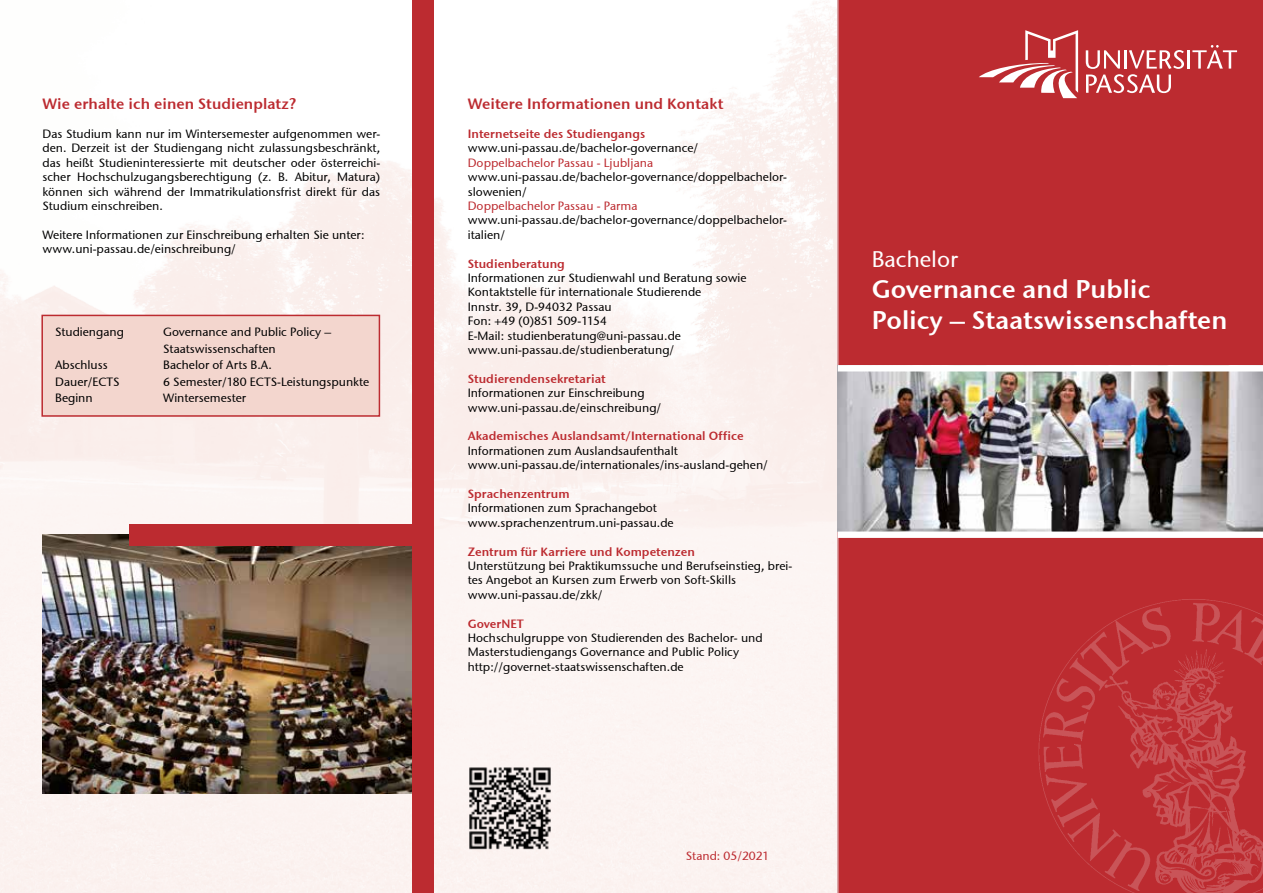
<style>
.page{position:relative;width:1263px;height:893px;background:#fff}
.page>*{position:absolute;margin:0;border:0;box-sizing:border-box;transform-origin:0 0}
.t1{font:25.5px/30.6px "Stone Sans Semi ITCTT";color:#fff}
.t2{font:22.5px "Stone Sans ITCTT Medium";color:#fff}
.t3{font:15px "Stone Sans Semi ITCTT";letter-spacing:.005em;color:#bc2b30}
.t4{font:12px/14.4px "Stone Sans ITCTT Medium";letter-spacing:.005em;color:#000}
.t5{font:12px "Stone Sans Semi ITCTT";letter-spacing:.005em;color:#bc2b30}
.t6{font:12px "Stone Sans ITCTT Medium";letter-spacing:.005em;color:#bc2b30}
</style>
<div class="page">
<img style="left:0;top:0;width:838px;height:893px">
<div style="left:41px;top:315px;width:339px;height:102px;background:#f3d6ce;border:2px solid #bc2b30"></div>
<div style="left:838px;top:0;width:425px;height:893px;background:#bc2b30"></div>
<img style="left:838px;top:371px;width:425px;height:160px">
<svg style="left:1086px;top:50px;width:98px;height:43px"></svg>
<hr style="left:1187px;top:50px;width:3px;height:19px;background:#fff">
<svg style="left:1192px;top:45px;width:45px;height:24px"></svg>
<svg style="left:979px;top:30px;width:99px;height:68px"></svg>
<div style="left:838px;top:365px;width:425px;height:6px;background:#fff"></div>
<div style="left:838px;top:531px;width:425px;height:7px;background:#fff"></div>
<img style="left:1030px;top:591px;width:233px;height:302px">
<img style="left:43px;top:535px;width:370px;height:259px">
<div style="left:129px;top:524px;width:285px;height:21px;background:#bc2b30"></div>
<div style="left:413px;top:0;width:21px;height:893px;background:#bc2b30"></div>
<img style="left:468px;top:765px;width:85px;height:85px">
<p class="t3" style="left:43px;top:95px;width:255px">Wie erhalte ich einen Studienplatz?</p>
<p class="t4" style="left:43px;top:126px;width:339px;text-align:justify">Das Studium kann nur im Wintersemester aufgenommen wer&shy;den. Derzeit ist der Studiengang nicht zulassungsbeschränkt, das heißt Studieninteressierte mit deutscher oder österreichi&shy;scher Hochschulzugangsberechtigung (z. B. Abitur, Matura) können sich während der Immatrikulationsfrist direkt für das Studium einschreiben.</p>
<p class="t4" style="left:43px;top:227px;width:324px">Weitere Informationen zur Einschreibung erhalten Sie unter: www.uni-passau.de/einschreibung/</p>
<p class="t4" style="left:55px;top:325px;width:70px">Studiengang</p>
<p class="t4" style="left:163px;top:324px;width:169px;line-height:16.5px">Governance and Public Policy –<br>Staatswissenschaften</p>
<p class="t4" style="left:55px;top:358px;width:54px">Abschluss</p>
<p class="t4" style="left:163px;top:358px;width:110px">Bachelor of Arts B.A.</p>
<p class="t4" style="left:55px;top:374px;width:66px">Dauer/ECTS</p>
<p class="t4" style="left:163px;top:374px;width:207px">6 Semester/180 ECTS-Leistungspunkte</p>
<p class="t4" style="left:55px;top:391px;width:39px">Beginn</p>
<p class="t4" style="left:163px;top:391px;width:84px">Wintersemester</p>
<p class="t3" style="left:468px;top:95px;width:257px">Weitere Informationen und Kontakt</p>
<p class="t5" style="left:468px;top:126px;width:179px">Internetseite des Studiengangs</p>
<p class="t4" style="left:468px;top:141px;width:232px">www.uni-passau.de/bachelor-governance/</p>
<p class="t6" style="left:468px;top:155px;width:187px">Doppelbachelor Passau - Ljubljana</p>
<p class="t4" style="left:468px;top:170px;width:321px">www.uni-passau.de/bachelor-governance/doppelbachelor&shy;slowenien/</p>
<p class="t6" style="left:468px;top:198px;width:171px">Doppelbachelor Passau - Parma</p>
<p class="t4" style="left:468px;top:213px;width:321px">www.uni-passau.de/bachelor-governance/doppelbachelor&shy;italien/</p>
<p class="t5" style="left:468px;top:256px;width:99px">Studienberatung</p>
<p class="t4" style="left:468px;top:270px;width:280px">Informationen zur Studienwahl und Beratung sowie Kontaktstelle für internationale Studierende<br>Innstr. 39, D-94032 Passau<br>Fon: +49 (0)851 509-1154<br>E-Mail: studienberatung@uni-passau.de www.uni-passau.de/studienberatung/</p>
<p class="t5" style="left:468px;top:371px;width:140px">Studierendensekretariat</p>
<p class="t4" style="left:468px;top:386px;width:195px">Informationen zur Einschreibung www.uni-passau.de/einschreibung/</p>
<p class="t5" style="left:468px;top:429px;width:277px">Akademisches Auslandsamt/International Office</p>
<p class="t4" style="left:468px;top:443px;width:302px">Informationen zum Auslandsaufenthalt www.uni-passau.de/internationales/ins-ausland-gehen/</p>
<p class="t5" style="left:468px;top:486px;width:103px">Sprachenzentrum</p>
<p class="t4" style="left:468px;top:501px;width:207px">Informationen zum Sprachangebot www.sprachenzentrum.uni-passau.de</p>
<p class="t5" style="left:468px;top:544px;width:229px">Zentrum für Karriere und Kompetenzen</p>
<p class="t4" style="left:468px;top:558px;width:326px">Unterstützung bei Praktikumssuche und Berufseinstieg, brei&shy;tes Angebot an Kursen zum Erwerb von Soft-Skills www.uni-passau.de/zkk/</p>
<p class="t5" style="left:468px;top:616px;width:58px">GoverNET</p>
<p class="t4" style="left:468px;top:630px;width:296px">Hochschulgruppe von Studierenden des Bachelor- und<br>Masterstudiengangs Governance and Public Policy http://governet-staatswissenschaften.de</p>
<p class="t6" style="left:686px;top:848px;width:85px">Stand: 05/2021</p>
<h2 class="t2" style="left:872px;top:246px;width:88px">Bachelor</h2>
<h1 class="t1" style="left:872px;top:273px;width:357px">Governance and Public<br>Policy – Staatswissenschaften</h1>
</div>
